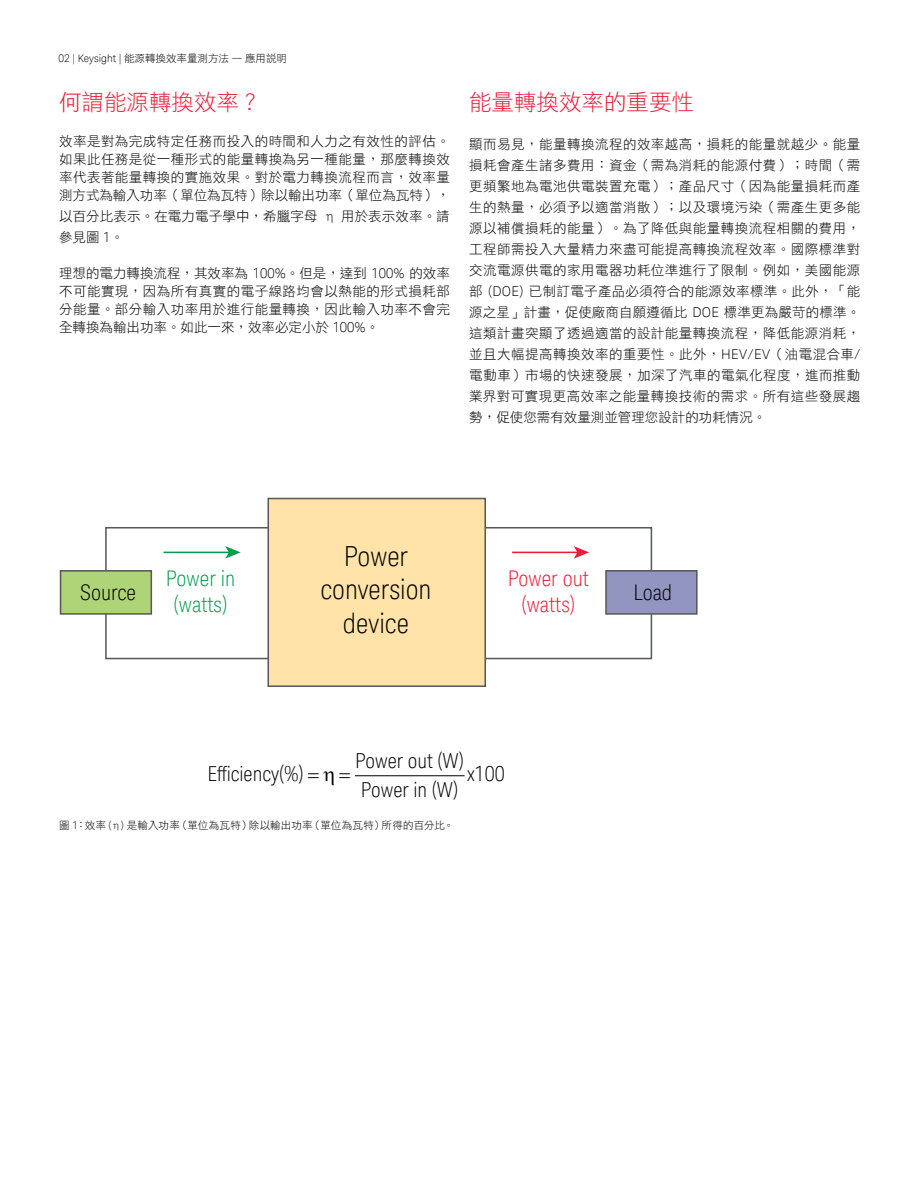
<style>
.page{position:relative;width:918px;height:1188px;background:#fff}
.page>*{position:absolute;margin:0;border:0;box-sizing:border-box;transform-origin:0 0}
.t1{font:300 condensed 27.75px/33.3px "Keysight Sans";color:#000;text-align:center}
.t2{font:22.5px "DF Hei Std W3";color:#ed1936}
.t3{font:300 condensed 21.6px/25.8px "Keysight Sans";color:#ed1b37;text-align:center}
.t4{font:300 condensed 21.6px/25.8px "Keysight Sans";color:#009d4b;text-align:center}
.t5{font:300 condensed 21.6px "Keysight Sans";color:#000}
.t6{font:300 condensed 20.55px "Keysight Sans";color:#000}
.t7{font:13.5px/21px "DF Hei Std W3";letter-spacing:.01em;color:#000;text-align:justify}
.t8{font:10.5px "DF Hei Std W3";letter-spacing:.02em;color:#000}
.t9{font:10.5px "DF Hei Std W3";color:#000}
.s1{font-family:"Keysight Sans";font-weight:300}
</style>
<div class="page">
<div style="left:105px;top:527px;width:547px;height:132px;border:2px solid #58595b"></div>
<div style="left:61px;top:571px;width:90px;height:43px;background:#aed477"></div>
<div style="left:60px;top:570px;width:92px;height:45px;border:2px solid #58595b"></div>
<div style="left:606px;top:571px;width:91px;height:43px;background:#9395c1"></div>
<div style="left:605px;top:570px;width:93px;height:45px;border:2px solid #58595b"></div>
<div style="left:268px;top:499px;width:217px;height:187px;background:#ffe3a8"></div>
<div style="left:267px;top:498px;width:219px;height:189px;border:2px solid #58595b"></div>
<hr style="left:164px;top:552px;width:66px;height:1px;background:#009d4b">
<svg style="left:225px;top:546px;width:16px;height:13px"></svg>
<hr style="left:512px;top:552px;width:66px;height:1px;background:#ed1b37">
<svg style="left:574px;top:546px;width:15px;height:13px"></svg>
<hr style="left:355px;top:776px;width:109px;height:1px;background:#000">
<p class="t9" style="left:59px;top:52px;width:230px"><span class="s1">02 | Keysight |</span> 能源轉換效率量測方法 — 應用說明</p>
<h2 class="t2" style="left:59px;top:90px;width:204px">何謂能源轉換效率？</h2>
<p class="t7" style="left:59px;top:132px;width:392px;line-height:18px">效率是對為完成特定任務而投入的時間和人力之有效性的評估。如果此任務是從一種形式的能量轉換為另一種能量，那麼轉換效率代表著能量轉換的實施效果。對於電力轉換流程而言，效率量測方式為輸入功率（單位為瓦特）除以輸出功率（單位為瓦特），</p>
<p class="t7" style="left:59px;top:206px;width:392px">以百分比表示。在電力電子學中，希臘字母 η 用於表示效率。請參見圖 <span class="s1">1</span>。</p>
<p class="t7" style="left:59px;top:264px;width:392px;line-height:18px">理想的電力轉換流程，其效率為 <span class="s1">100%</span>。但是，達到 <span class="s1">100%</span> 的效率不可能實現，因為所有真實的電子線路均會以熱能的形式損耗部分能量。部分輸入功率用於進行能量轉換，因此輸入功率不會完全轉換為輸出功率。如此一來，效率必定小於 <span class="s1">100%</span>。</p>
<h2 class="t2" style="left:469px;top:90px;width:226px">能量轉換效率的重要性</h2>
<p class="t7" style="left:469px;top:134px;width:393px">顯而易見，能量轉換流程的效率越高，損耗的能量就越少。能量損耗會產生諸多費用：資金（需為消耗的能源付費）；時間（需更頻繁地為電池供電裝置充電）；產品尺寸（因為能量損耗而產生的熱量，必須予以適當消散）；以及環境污染（需產生更多能源以補償損耗的能量）。為了降低與能量轉換流程相關的費用，工程師需投入大量精力來盡可能提高轉換流程效率。國際標準對交流電源供電的家用電器功耗位準進行了限制。例如，美國能源部 <span class="s1">(DOE)</span> 已制訂電子產品必須符合的能源效率標準。此外，「能源之星」計畫，促使廠商自願遵循比 <span class="s1">DOE</span> 標準更為嚴苛的標準。這類計畫突顯了透過適當的設計能量轉換流程，降低能源消耗，並且大幅提高轉換效率的重要性。此外，<span class="s1">HEV/EV</span>（油電混合車<span class="s1">/</span>電動車）市場的快速發展，加深了汽車的電氣化程度，進而推動業界對可實現更高效率之能量轉換技術的需求。所有這些發展趨勢，促使您需有效量測並管理您設計的功耗情況。</p>
<h1 class="t1" style="left:320px;top:540px;width:113px">Power conversion device</h1>
<h3 class="t4" style="left:166px;top:566px;width:71px">Power in (watts)</h3>
<h3 class="t3" style="left:508px;top:566px;width:83px">Power out (watts)</h3>
<h3 class="t5" style="left:80px;top:580px;width:57px">Source</h3>
<h3 class="t5" style="left:634px;top:580px;width:40px">Load</h3>
<h3 class="t6" style="left:355px;top:749px;width:110px">Power out (W)</h3>
<h3 class="t6" style="left:207px;top:761px;width:98px">Efficiency(%)</h3>
<h3 class="t6" style="left:467px;top:761px;width:39px">x100</h3>
<h3 class="t6" style="left:361px;top:777px;width:99px">Power in (W)</h3>
<p class="t8" style="left:59px;top:820px;width:396px">圖 <span class="s1">1</span>：效率 <span class="s1">(</span>η<span class="s1">)</span> 是輸入功率（單位為瓦特）除以輸出功率（單位為瓦特）所得的百分比。</p>
</div>
